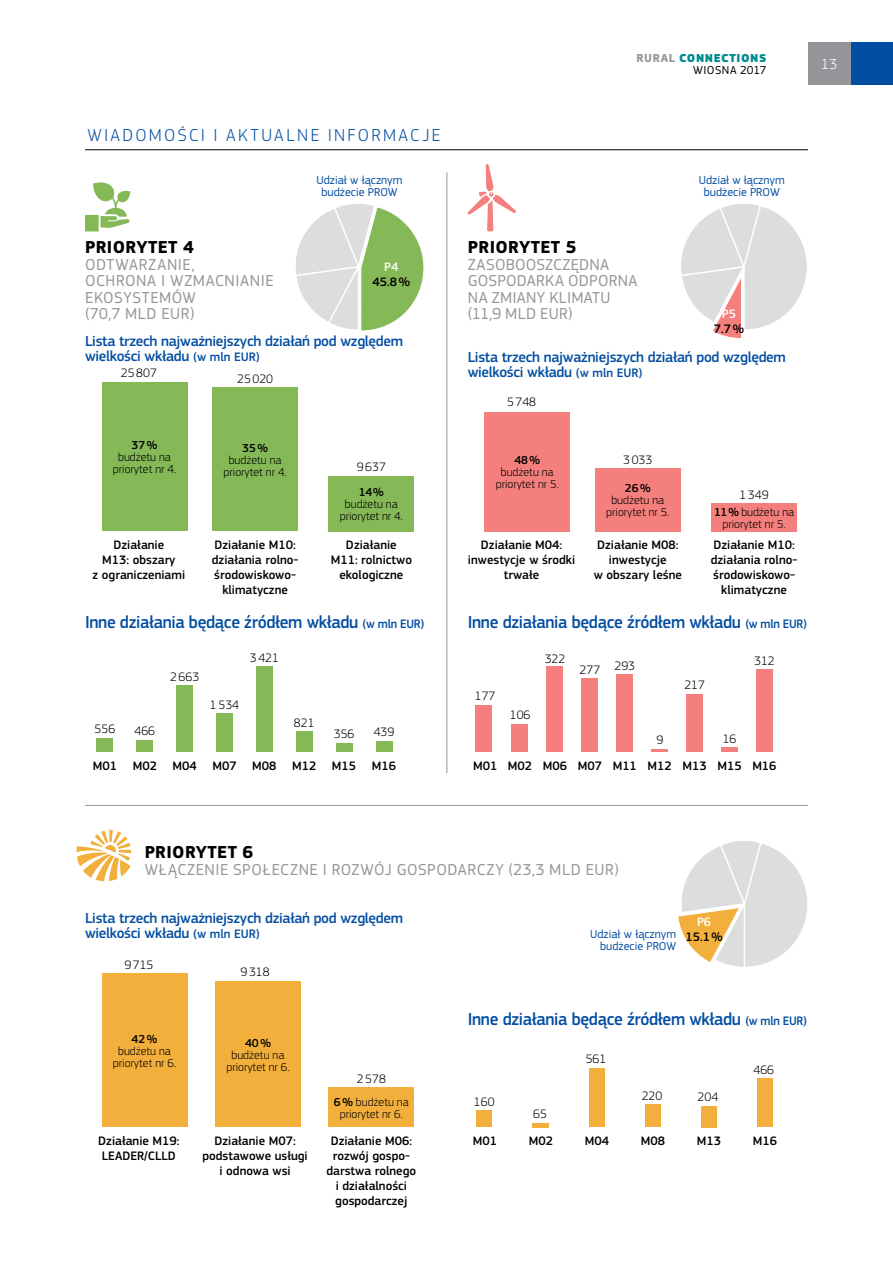
<style>
.page{position:relative;width:893px;height:1263px;background:#fff}
.page>*{position:absolute;margin:0;border:0;box-sizing:border-box;transform-origin:0 0}
.t1{font:500 18px "EC Square Sans Pro";letter-spacing:-.02em;color:#034ea2;scale:.96 1}
.t2{font:700 18px "EC Square Sans Pro";letter-spacing:.02em;color:#000}
.t3{font:300 18px "EC Square Sans Pro";letter-spacing:.13em;color:#034ea2}
.t4{font:16.5px/16.5px "EC Square Sans Pro";letter-spacing:.025em;color:#939598}
.t5{font:500 15px/15px "EC Square Sans Pro";letter-spacing:-.02em;color:#034ea2}
.t6{font:300 15px "EC Square Sans Pro";color:#fff}
.t7{font:500 12.75px/15px "EC Square Sans Pro";color:#000;text-align:center}
.t8{font:300 12.75px "EC Square Sans Pro";color:#000}
.t9{font:500 12.75px "EC Square Sans Pro";color:#fff}
.t10{font:300 12px/12px "EC Square Sans Pro";color:#000;text-align:center}
.t11{font:12px/12px "EC Square Sans Pro";color:#034ea2;text-align:center}
.t12{font:900 12px/12px "EC Square Sans Pro";letter-spacing:.05em;color:#008c8d;text-align:right}
.t13{font:500 12px "EC Square Sans Pro";color:#000}
.s1{font-weight:700;color:#939598}
.s2{font-weight:400;color:#000}
.s3{font-size:12.75px}
.s4{font-weight:500}
</style>
<div class="page">
<div style="left:850px;top:43px;width:43px;height:42px;background:#034ea2"></div>
<div style="left:476px;top:705px;width:16px;height:47px;background:#f47f7c"></div>
<div style="left:511px;top:724px;width:16px;height:28px;background:#f47f7c"></div>
<div style="left:546px;top:667px;width:16px;height:85px;background:#f47f7c"></div>
<div style="left:581px;top:679px;width:17px;height:73px;background:#f47f7c"></div>
<div style="left:616px;top:674px;width:17px;height:78px;background:#f47f7c"></div>
<hr style="left:651px;top:749px;width:17px;height:3px;background:#f47f7c">
<div style="left:686px;top:694px;width:17px;height:58px;background:#f47f7c"></div>
<hr style="left:721px;top:748px;width:17px;height:4px;background:#f47f7c">
<div style="left:756px;top:669px;width:17px;height:83px;background:#f47f7c"></div>
<hr style="left:85px;top:149px;width:723px;height:1px;background:#000">
<hr style="left:446px;top:172px;width:1px;height:601px;background:#939598">
<svg style="left:85px;top:182px;width:45px;height:49px"></svg>
<svg style="left:467px;top:164px;width:49px;height:67px"></svg>
<div style="left:96px;top:738px;width:16px;height:14px;background:#85b957"></div>
<div style="left:136px;top:740px;width:17px;height:12px;background:#85b957"></div>
<div style="left:176px;top:686px;width:17px;height:66px;background:#85b957"></div>
<div style="left:216px;top:714px;width:17px;height:38px;background:#85b957"></div>
<div style="left:256px;top:667px;width:17px;height:85px;background:#85b957"></div>
<div style="left:296px;top:731px;width:17px;height:21px;background:#85b957"></div>
<div style="left:336px;top:743px;width:17px;height:9px;background:#85b957"></div>
<div style="left:376px;top:741px;width:17px;height:11px;background:#85b957"></div>
<svg style="left:681px;top:204px;width:126px;height:134px"></svg>
<svg style="left:296px;top:204px;width:128px;height:127px"></svg>
<hr style="left:85px;top:805px;width:723px;height:1px;background:#939598">
<svg style="left:77px;top:830px;width:54px;height:51px"></svg>
<hr style="left:532px;top:1123px;width:17px;height:4px;background:#f3af3b">
<div style="left:476px;top:1110px;width:16px;height:17px;background:#f3af3b"></div>
<div style="left:589px;top:1069px;width:15px;height:58px;background:#f3af3b"></div>
<div style="left:645px;top:1104px;width:16px;height:23px;background:#f3af3b"></div>
<div style="left:701px;top:1106px;width:16px;height:21px;background:#f3af3b"></div>
<div style="left:757px;top:1078px;width:16px;height:49px;background:#f3af3b"></div>
<div style="left:102px;top:974px;width:85px;height:153px;background:#f3af3b"></div>
<div style="left:215px;top:981px;width:85px;height:146px;background:#f3af3b"></div>
<div style="left:329px;top:1087px;width:85px;height:40px;background:#f3af3b"></div>
<div style="left:102px;top:383px;width:85px;height:148px;background:#85b957"></div>
<div style="left:213px;top:387px;width:85px;height:144px;background:#85b957"></div>
<div style="left:329px;top:476px;width:85px;height:55px;background:#85b957"></div>
<div style="left:485px;top:412px;width:85px;height:119px;background:#f47f7c"></div>
<div style="left:595px;top:468px;width:85px;height:63px;background:#f47f7c"></div>
<div style="left:711px;top:503px;width:86px;height:28px;background:#f47f7c"></div>
<svg style="left:678px;top:841px;width:129px;height:126px"></svg>
<div style="left:808px;top:43px;width:42px;height:42px;background:#939598"></div>
<p class="t12" style="left:637px;top:53px;width:131px"><span class="s1">RURAL</span> CONNECTIONS<br><span class="s2">WIOSNA 2017</span></p>
<p class="t6" style="left:821px;top:56px;width:18px">13</p>
<h1 class="t3" style="left:87px;top:125px;width:355px">WIADOMOŚCI I AKTUALNE INFORMACJE</h1>
<p class="t11" style="left:317px;top:174px;width:88px">Udział w łącznym budżecie PROW</p>
<p class="t11" style="left:699px;top:174px;width:88px">Udział w łącznym budżecie PROW</p>
<h1 class="t2" style="left:85px;top:236px;width:110px">PRIORYTET 4</h1>
<p class="t4" style="left:85px;top:256px;width:190px">ODTWARZANIE,<br>OCHRONA I WZMACNIANIE<br>EKOSYSTEMÓW<br>(70,7 MLD EUR)</p>
<p class="t9" style="left:384px;top:259px;width:16px">P4</p>
<p class="t7" style="left:373px;top:274px;width:39px">45.8%</p>
<p class="t5" style="left:85px;top:334px;width:320px">Lista trzech najważniejszych działań pod względem wielkości wkładu <span class="s3">(w mln EUR)</span></p>
<p class="t8" style="left:121px;top:366px;width:38px">25807</p>
<p class="t13" style="left:132px;top:438px;width:27px">37%</p>
<p class="t10" style="left:113px;top:451px;width:65px">budżetu na priorytet nr 4.</p>
<p class="t8" style="left:237px;top:371px;width:38px">25020</p>
<p class="t13" style="left:242px;top:441px;width:27px">35%</p>
<p class="t10" style="left:224px;top:454px;width:65px">budżetu na priorytet nr 4.</p>
<p class="t8" style="left:357px;top:459px;width:31px">9637</p>
<p class="t13" style="left:359px;top:485px;width:26px">14%</p>
<p class="t10" style="left:340px;top:498px;width:65px">budżetu na priorytet nr 4.</p>
<h1 class="t2" style="left:468px;top:236px;width:110px">PRIORYTET 5</h1>
<p class="t4" style="left:468px;top:256px;width:171px">ZASOBOOSZCZĘDNA<br>GOSPODARKA ODPORNA<br>NA ZMIANY KLIMATU (11,9 MLD EUR)</p>
<p class="t9" style="left:722px;top:307px;width:16px">P5</p>
<p class="t7" style="left:714px;top:322px;width:32px">7.7%</p>
<p class="t5" style="left:468px;top:350px;width:320px">Lista trzech najważniejszych działań pod względem wielkości wkładu <span class="s3">(w mln EUR)</span></p>
<p class="t8" style="left:507px;top:395px;width:31px">5748</p>
<p class="t13" style="left:514px;top:453px;width:27px">48%</p>
<p class="t10" style="left:496px;top:466px;width:65px">budżetu na priorytet nr 5.</p>
<p class="t8" style="left:623px;top:452px;width:31px">3033</p>
<p class="t13" style="left:625px;top:481px;width:27px">26%</p>
<p class="t10" style="left:606px;top:494px;width:65px">budżetu na priorytet nr 5.</p>
<p class="t8" style="left:739px;top:487px;width:31px">1349</p>
<p class="t10" style="left:714px;top:506px;width:82px"><span class="s4">11%</span> budżetu na priorytet nr 5.</p>
<p class="t7" style="left:93px;top:538px;width:94px">Działanie<br>M13: obszary<br>z ograniczeniami</p>
<p class="t7" style="left:212px;top:538px;width:88px">Działanie M10: działania rolno&shy;środowiskowo&shy;klimatyczne</p>
<p class="t7" style="left:331px;top:538px;width:83px">Działanie<br>M11: rolnictwo ekologiczne</p>
<p class="t7" style="left:468px;top:538px;width:109px">Działanie M04: inwestycje w środki trwałe</p>
<p class="t7" style="left:594px;top:538px;width:90px">Działanie M08: inwestycje<br>w obszary leśne</p>
<p class="t7" style="left:711px;top:538px;width:88px">Działanie M10: działania rolno&shy;środowiskowo&shy;klimatyczne</p>
<h1 class="t1" style="left:85px;top:612px;width:355px">Inne działania będące źródłem wkładu <span class="s3">(w mln EUR)</span></h1>
<h1 class="t1" style="left:468px;top:612px;width:355px">Inne działania będące źródłem wkładu <span class="s3">(w mln EUR)</span></h1>
<p class="t8" style="left:95px;top:722px;width:22px">556</p>
<p class="t8" style="left:134px;top:724px;width:22px">466</p>
<p class="t8" style="left:170px;top:669px;width:31px">2663</p>
<p class="t8" style="left:250px;top:650px;width:31px">3421</p>
<p class="t8" style="left:210px;top:697px;width:31px">1534</p>
<p class="t8" style="left:294px;top:715px;width:22px">821</p>
<p class="t8" style="left:334px;top:727px;width:22px">356</p>
<p class="t8" style="left:374px;top:725px;width:22px">439</p>
<p class="t8" style="left:475px;top:689px;width:22px">177</p>
<p class="t8" style="left:545px;top:651px;width:22px">322</p>
<p class="t8" style="left:510px;top:708px;width:22px">106</p>
<p class="t8" style="left:580px;top:660px;width:57px">277 293</p>
<p class="t8" style="left:656px;top:732px;width:8px">9</p>
<p class="t8" style="left:684px;top:678px;width:22px">217</p>
<p class="t8" style="left:754px;top:653px;width:22px">312</p>
<p class="t8" style="left:723px;top:731px;width:15px">16</p>
<p class="t7" style="left:93px;top:758px;width:305px">M01 M02 M04 M07 M08 M12 M15 M16</p>
<p class="t7" style="left:473px;top:758px;width:305px">M01 M02 M06 M07 M11 M12 M13 M15 M16</p>
<h1 class="t2" style="left:145px;top:842px;width:110px">PRIORYTET 6</h1>
<p class="t4" style="left:145px;top:861px;width:476px">WŁĄCZENIE SPOŁECZNE I ROZWÓJ GOSPODARCZY (23,3 MLD EUR)</p>
<p class="t5" style="left:85px;top:911px;width:320px">Lista trzech najważniejszych działań pod względem wielkości wkładu <span class="s3">(w mln EUR)</span></p>
<p class="t8" style="left:124px;top:957px;width:31px">9715</p>
<p class="t8" style="left:241px;top:964px;width:31px">9318</p>
<p class="t11" style="left:590px;top:928px;width:88px;text-align:right">Udział w łącznym budżecie PROW</p>
<p class="t9" style="left:697px;top:914px;width:16px">P6</p>
<p class="t7" style="left:685px;top:929px;width:39px">15.1%</p>
<p class="t13" style="left:132px;top:1032px;width:27px">42%</p>
<p class="t10" style="left:113px;top:1045px;width:65px">budżetu na priorytet nr 6.</p>
<p class="t13" style="left:245px;top:1035px;width:27px">40%</p>
<p class="t10" style="left:226px;top:1048px;width:65px">budżetu na priorytet nr 6.</p>
<p class="t8" style="left:357px;top:1071px;width:31px">2578</p>
<p class="t10" style="left:334px;top:1095px;width:76px"><span class="s4">6%</span> budżetu na priorytet nr 6.</p>
<p class="t7" style="left:98px;top:1133px;width:83px;text-align:left">Działanie M19:<br>LEADER/CLLD</p>
<p class="t7" style="left:203px;top:1133px;width:107px">Działanie M07: podstawowe usługi i odnowa wsi</p>
<p class="t7" style="left:327px;top:1133px;width:91px">Działanie M06: rozwój gospo&shy;darstwa rolnego i działalności gospodarczej</p>
<h1 class="t1" style="left:468px;top:1008px;width:355px">Inne działania będące źródłem wkładu <span class="s3">(w mln EUR)</span></h1>
<p class="t8" style="left:474px;top:1094px;width:22px">160</p>
<p class="t8" style="left:533px;top:1106px;width:15px">65</p>
<p class="t8" style="left:586px;top:1052px;width:22px">561</p>
<p class="t8" style="left:642px;top:1088px;width:22px">220</p>
<p class="t8" style="left:698px;top:1089px;width:22px">204</p>
<p class="t8" style="left:753px;top:1062px;width:22px">466</p>
<p class="t7" style="left:473px;top:1134px;width:26px">M01</p>
<p class="t7" style="left:529px;top:1134px;width:26px">M02</p>
<p class="t7" style="left:585px;top:1134px;width:26px">M04</p>
<p class="t7" style="left:641px;top:1134px;width:26px">M08</p>
<p class="t7" style="left:697px;top:1134px;width:26px">M13</p>
<p class="t7" style="left:753px;top:1134px;width:26px">M16</p>
</div>
